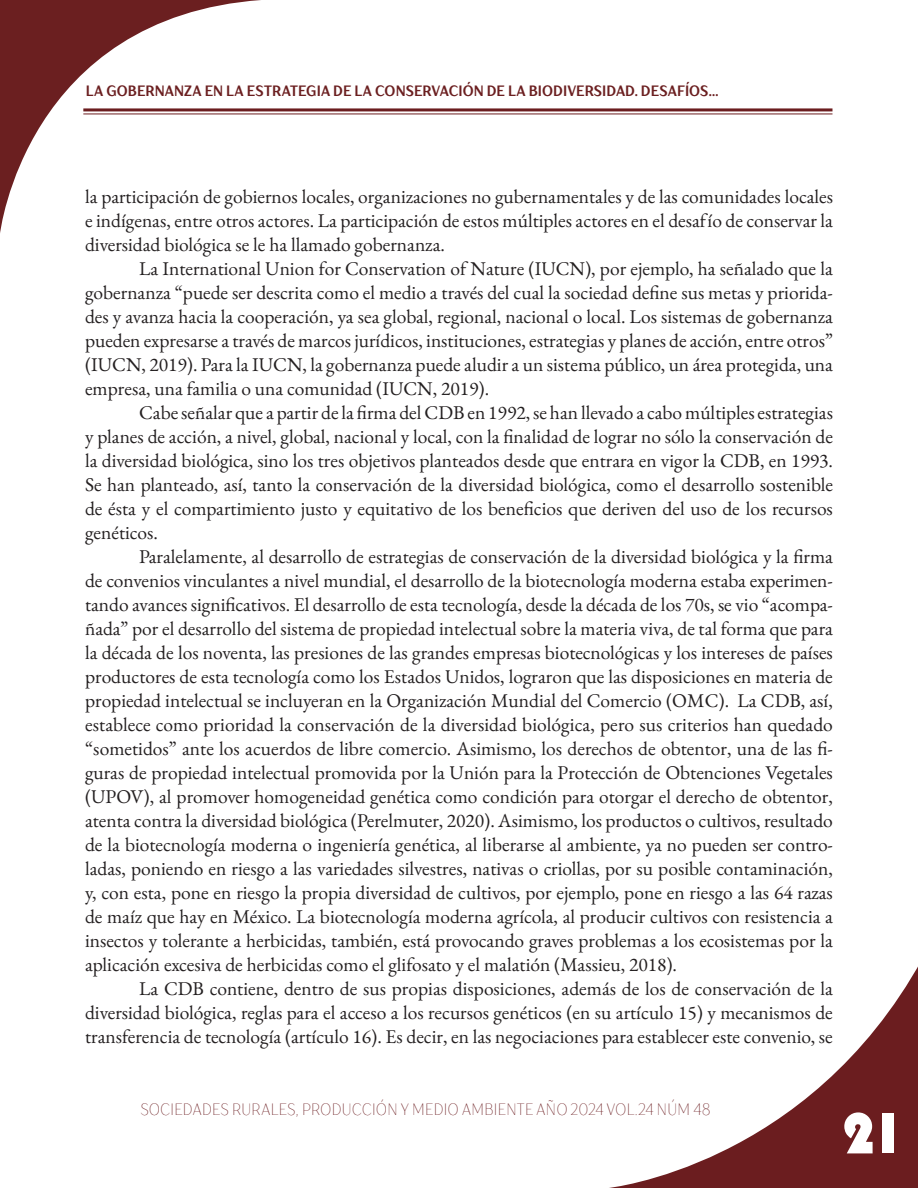
<style>
.page{position:relative;width:918px;height:1188px;background:#fff}
.page>*{position:absolute;margin:0;border:0;box-sizing:border-box;transform-origin:0 0}
.t1{font:60px "Bauhaus 93";color:#fff}
.cuerpo_de_texto{font:19.5px/24px "EB Garamond";color:#231f20;text-align:justify}
.t2{font:16.5px "TT Drugs Trl Cnd Thin SC850";letter-spacing:-.01em;color:#6a1b1f}
.t3{font:700 15px "TT Drugs Trl Cnd";letter-spacing:.005em;color:#6b1f20}
</style>
<div class="page">
<svg style="left:0;top:0;width:262px;height:233px"></svg>
<svg style="left:609px;top:966px;width:309px;height:222px"></svg>
<hr style="left:83px;top:108px;width:749px;height:3px;background:#6b1d1f">
<hr style="left:83px;top:113px;width:749px;height:1px;background:#6b1d1f">
<p class="t3" style="left:86px;top:81px;width:634px">LA GOBERNANZA EN LA ESTRATEGIA DE LA CONSERVACIÓN DE LA BIODIVERSIDAD. DESAFÍOS...</p>
<p class="cuerpo_de_texto" style="left:85px;top:184px;width:750px">la participación de gobiernos locales, organizaciones no gubernamentales y de las comunidades locales e indígenas, entre otros actores. La participación de estos múltiples actores en el desafío de conservar la diversidad biológica se le ha llamado gobernanza.</p>
<p class="cuerpo_de_texto" style="left:85px;top:256px;width:749px;text-indent:54px">La International Union for Conservation of Nature (IUCN), por ejemplo, ha señalado que la gobernanza “puede ser descrita como el medio a través del cual la sociedad define sus metas y priorida&shy;des y avanza hacia la cooperación, ya sea global, regional, nacional o local. Los sistemas de gobernanza pueden expresarse a través de marcos jurídicos, instituciones, estrategias y planes de acción, entre otros” (IUCN, 2019). Para la IUCN, la gobernanza puede aludir a un sistema público, un área protegida, una empresa, una familia o una comunidad (IUCN, 2019).</p>
<p class="cuerpo_de_texto" style="left:85px;top:400px;width:750px;text-indent:54px">Cabe señalar que a partir de la firma del CDB en 1992, se han llevado a cabo múltiples estrategias y planes de acción, a nivel, global, nacional y local, con la finalidad de lograr no sólo la conservación de la diversidad biológica, sino los tres objetivos planteados desde que entrara en vigor la CDB, en 1993.<br>Se han planteado, así, tanto la conservación de la diversidad biológica, como el desarrollo sostenible de ésta y el compartimiento justo y equitativo de los beneficios que deriven del uso de los recursos genéticos.</p>
<p class="cuerpo_de_texto" style="left:85px;top:544px;width:749px;text-indent:54px">Paralelamente, al desarrollo de estrategias de conservación de la diversidad biológica y la firma de convenios vinculantes a nivel mundial, el desarrollo de la biotecnología moderna estaba experimen&shy;tando avances significativos. El desarrollo de esta tecnología, desde la década de los 70s, se vio “acompa&shy;ñada” por el desarrollo del sistema de propiedad intelectual sobre la materia viva, de tal forma que para la década de los noventa, las presiones de las grandes empresas biotecnológicas y los intereses de países productores de esta tecnología como los Estados Unidos, lograron que las disposiciones en materia de propiedad intelectual se incluyeran en la Organización Mundial del Comercio (OMC). La CDB, así, establece como prioridad la conservación de la diversidad biológica, pero sus criterios han quedado “sometidos” ante los acuerdos de libre comercio. Asimismo, los derechos de obtentor, una de las fi&shy;guras de propiedad intelectual promovida por la Unión para la Protección de Obtenciones Vegetales (UPOV), al promover homogeneidad genética como condición para otorgar el derecho de obtentor, atenta contra la diversidad biológica (Perelmuter, 2020). Asimismo, los productos o cultivos, resultado de la biotecnología moderna o ingeniería genética, al liberarse al ambiente, ya no pueden ser contro&shy;ladas, poniendo en riesgo a las variedades silvestres, nativas o criollas, por su posible contaminación, y, con esta, pone en riesgo la propia diversidad de cultivos, por ejemplo, pone en riesgo a las 64 razas de maíz que hay en México. La biotecnología moderna agrícola, al producir cultivos con resistencia a insectos y tolerante a herbicidas, también, está provocando graves problemas a los ecosistemas por la aplicación excesiva de herbicidas como el glifosato y el malatión (Massieu, 2018).</p>
<p class="cuerpo_de_texto" style="left:85px;top:976px;width:750px;text-indent:54px">La CDB contiene, dentro de sus propias disposiciones, además de los de conservación de la diversidad biológica, reglas para el acceso a los recursos genéticos (en su artículo 15) y mecanismos de transferencia de tecnología (artículo 16). Es decir, en las negociaciones para establecer este convenio, se</p>
<p class="t2" style="left:140px;top:1099px;width:572px">SOCIEDADES RURALES, PRODUCCIÓN Y MEDIO AMBIENTE AÑO 2024 VOL.24 NÚM 48</p>
<h1 class="t1" style="left:841px;top:1099px;width:65px">21</h1>
</div>
